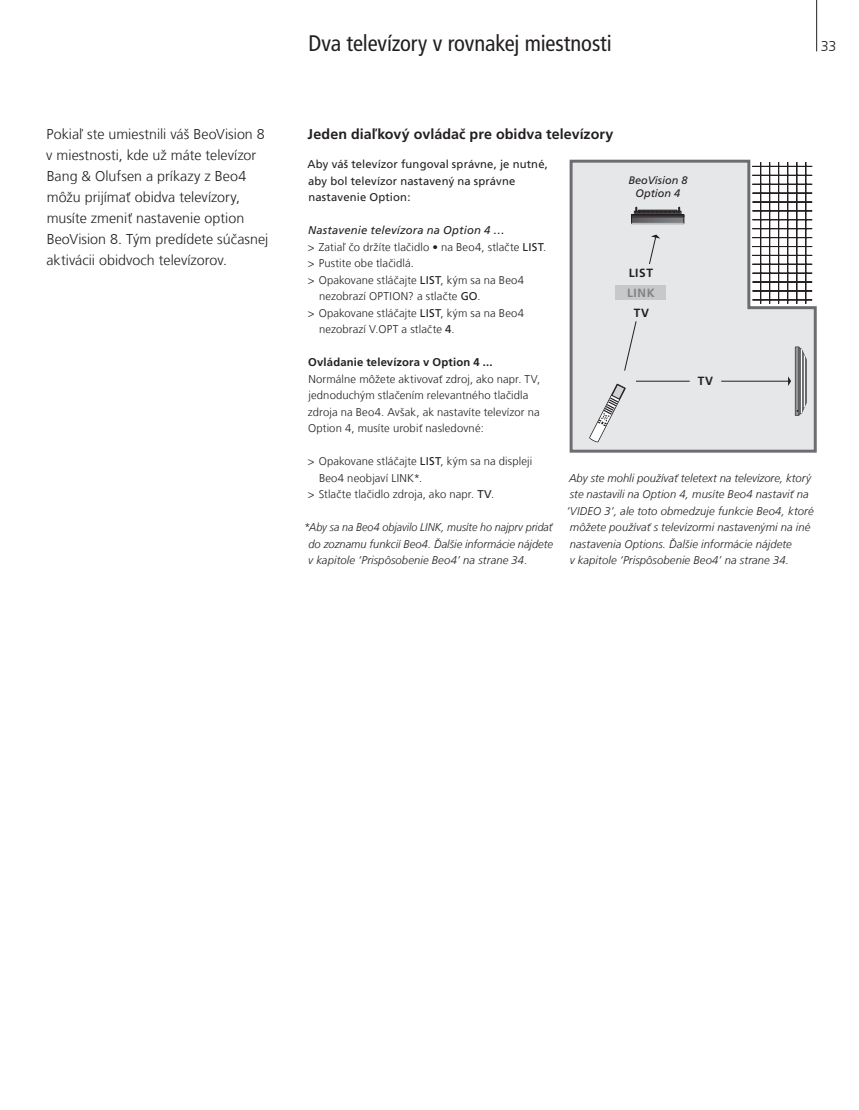
<style>
.page{position:relative;width:859px;height:1110px;background:#fff}
.page>*{position:absolute;margin:0;border:0;box-sizing:border-box;transform-origin:0 0}
.t1{font:condensed 22.5px "Frutiger LT Com";letter-spacing:-.005em;color:#231f20}
.t2{font:300 14.25px/21px "Frutiger LT Com";color:#231f20}
.t3{font:700 14.25px "Frutiger LT Com";letter-spacing:.005em;color:#231f20}
.t4{font:700 11.85px "Frutiger";letter-spacing:.055em;color:#231f20}
.t5{font:700 11.85px "Frutiger";color:#808285}
.t6{font:300 11.25px/16.5px "Frutiger LT Com";letter-spacing:.01em;color:#231f20}
.t7{font:italic 300 11.25px "Frutiger LT Com";letter-spacing:.01em;color:#231f20}
.t8{font:italic 300 11.25px/16.5px "Frutiger LT Com";letter-spacing:.01em;color:#231f20;text-align:justify;scale:.95 1}
.t9{font:11.25px/16.5px "Frutiger LT Com";letter-spacing:.015em;color:#231f20}
.t10{font:italic 11.25px "Frutiger LT Com";letter-spacing:.015em;color:#231f20}
.t11{font:700 11.25px "Frutiger LT Com";letter-spacing:.015em;color:#231f20}
.t12{font:italic 10.95px/13.8px "Frutiger";color:#231f20;text-align:center}
.s1{font-weight:400}
</style>
<div class="page">
<hr style="left:816px;top:0;width:1px;height:51px;background:#231f20">
<svg style="left:570px;top:160px;width:247px;height:293px;background:#e0e0e2"></svg>
<hr style="left:805px;top:162px;width:1px;height:142px;background:#231f20">
<hr style="left:796px;top:162px;width:1px;height:142px;background:#231f20">
<hr style="left:787px;top:162px;width:1px;height:142px;background:#231f20">
<hr style="left:778px;top:162px;width:1px;height:142px;background:#231f20">
<hr style="left:769px;top:162px;width:1px;height:142px;background:#231f20">
<hr style="left:760px;top:162px;width:1px;height:142px;background:#231f20">
<hr style="left:752px;top:166px;width:60px;height:1px;background:#231f20">
<hr style="left:752px;top:175px;width:60px;height:1px;background:#231f20">
<hr style="left:752px;top:184px;width:60px;height:1px;background:#231f20">
<hr style="left:752px;top:193px;width:60px;height:1px;background:#231f20">
<hr style="left:752px;top:202px;width:60px;height:1px;background:#231f20">
<hr style="left:752px;top:211px;width:60px;height:1px;background:#231f20">
<hr style="left:752px;top:219px;width:60px;height:1px;background:#231f20">
<hr style="left:752px;top:228px;width:60px;height:1px;background:#231f20">
<hr style="left:752px;top:237px;width:60px;height:1px;background:#231f20">
<hr style="left:752px;top:246px;width:60px;height:1px;background:#231f20">
<hr style="left:752px;top:255px;width:60px;height:1px;background:#231f20">
<hr style="left:752px;top:264px;width:60px;height:1px;background:#231f20">
<hr style="left:752px;top:273px;width:60px;height:1px;background:#231f20">
<hr style="left:752px;top:282px;width:60px;height:1px;background:#231f20">
<hr style="left:752px;top:291px;width:60px;height:1px;background:#231f20">
<hr style="left:752px;top:300px;width:60px;height:1px;background:#231f20">
<svg style="left:588px;top:383px;width:38px;height:60px;background:#d4d5d6"></svg>
<hr style="left:636px;top:381px;width:54px;height:1px;background:#231f20">
<hr style="left:721px;top:381px;width:68px;height:1px;background:#231f20">
<svg style="left:788px;top:347px;width:19px;height:69px"></svg>
<div style="left:624px;top:235px;width:36px;height:136px;background:#e6e7e9"></div>
<div style="left:615px;top:286px;width:51px;height:14px;background:#c7c8ca"></div>
<div style="left:634px;top:211px;width:47px;height:6px;background:#231f20"></div>
<div style="left:634px;top:211px;width:47px;height:6px;border:1px solid #231f20"></div>
<hr style="left:634px;top:213px;width:47px;height:1px;background:#231f20">
<svg style="left:633px;top:217px;width:49px;height:5px"></svg>
<div style="left:631px;top:215px;width:53px;height:9px;border:1px solid #231f20"></div>
<hr style="left:631px;top:223px;width:53px;height:1px;background:#d1d2d4">
<div style="left:631px;top:215px;width:53px;height:2px;border:1px solid #231f20"></div>
<svg style="left:635px;top:207px;width:45px;height:7px"></svg>
<p class="t2" style="left:46px;top:124px;width:223px">Pokiaľ ste umiestnili váš BeoVision 8 v miestnosti, kde už máte televízor Bang &amp; Olufsen a príkazy z Beo4 môžu prijímať obidva televízory, musíte zmeniť nastavenie option BeoVision 8. Tým predídete súčasnej aktivácii obidvoch televízorov.</p>
<h1 class="t1" style="left:308px;top:30px;width:305px">Dva televízory v rovnakej miestnosti</h1>
<p class="t3" style="left:308px;top:126px;width:307px">Jeden diaľkový ovládač pre obidva televízory</p>
<p class="t2" style="left:821px;top:36px;width:17px">33</p>
<p class="t9" style="left:308px;top:156px;width:242px">Aby váš televízor fungoval správne, je nutné, aby bol televízor nastavený na správne nastavenie Option:</p>
<p class="t10" style="left:308px;top:224px;width:198px">Nastavenie televízora na Option 4 …</p>
<p class="t6" style="left:308px;top:238px;width:240px">&gt; Zatiaľ čo držíte tlačidlo • na Beo4, stlačte <span class="s1">LIST</span>.</p>
<p class="t6" style="left:308px;top:255px;width:108px">&gt; Pustite obe tlačidlá.</p>
<p class="t6" style="left:308px;top:271px;width:218px">&gt; Opakovane stláčajte <span class="s1">LIST</span>, kým sa na Beo4</p>
<p class="t6" style="left:319px;top:288px;width:163px">nezobrazí OPTION? a stlačte <span class="s1">GO</span>.</p>
<p class="t6" style="left:308px;top:304px;width:218px">&gt; Opakovane stláčajte <span class="s1">LIST</span>, kým sa na Beo4</p>
<p class="t6" style="left:319px;top:321px;width:137px">nezobrazí V.OPT a stlačte <span class="s1">4</span>.</p>
<p class="t11" style="left:308px;top:355px;width:186px">Ovládanie televízora v Option 4 ...</p>
<p class="t6" style="left:308px;top:370px;width:234px">Normálne môžete aktivovať zdroj, ako napr. TV, jednoduchým stlačením relevantného tlačidla zdroja na Beo4. Avšak, ak nastavíte televízor na Option 4, musíte urobiť nasledovné:</p>
<p class="t6" style="left:308px;top:453px;width:226px">&gt; Opakovane stláčajte <span class="s1">LIST</span>, kým sa na displeji</p>
<p class="t6" style="left:319px;top:469px;width:105px">Beo4 neobjaví LINK*.</p>
<p class="t6" style="left:308px;top:486px;width:188px">&gt; Stlačte tlačidlo zdroja, ako napr. <span class="s1">TV</span>.</p>
<p class="t8" style="left:308px;top:519px;width:259px;text-indent:-4px">*Aby sa na Beo4 objavilo LINK, musíte ho najprv pridať do zoznamu funkcií Beo4. Ďalšie informácie nájdete v kapitole ‘Prispôsobenie Beo4’ na strane 34.</p>
<p class="t12" style="left:628px;top:173px;width:61px">BeoVision 8<br>Option 4</p>
<p class="t4" style="left:629px;top:266px;width:26px">LIST</p>
<p class="t5" style="left:627px;top:286px;width:29px">LINK</p>
<p class="t4" style="left:634px;top:306px;width:17px">TV</p>
<p class="t4" style="left:698px;top:374px;width:17px">TV</p>
<p class="t7" style="left:569px;top:471px;width:243px">Aby ste mohli používať teletext na televízore, ktorý</p>
<p class="t7" style="left:570px;top:487px;width:240px">ste nastavili na Option 4, musíte Beo4 nastaviť na</p>
<p class="t7" style="left:566px;top:504px;width:249px">‘VIDEO 3’, ale toto obmedzuje funkcie Beo4, ktoré</p>
<p class="t7" style="left:570px;top:520px;width:242px">môžete používať s televízormi nastavenými na iné</p>
<p class="t7" style="left:570px;top:537px;width:223px">nastavenia Options. Ďalšie informácie nájdete</p>
<p class="t7" style="left:570px;top:553px;width:221px">v kapitole ‘Prispôsobenie Beo4’ na strane 34.</p>
</div>
